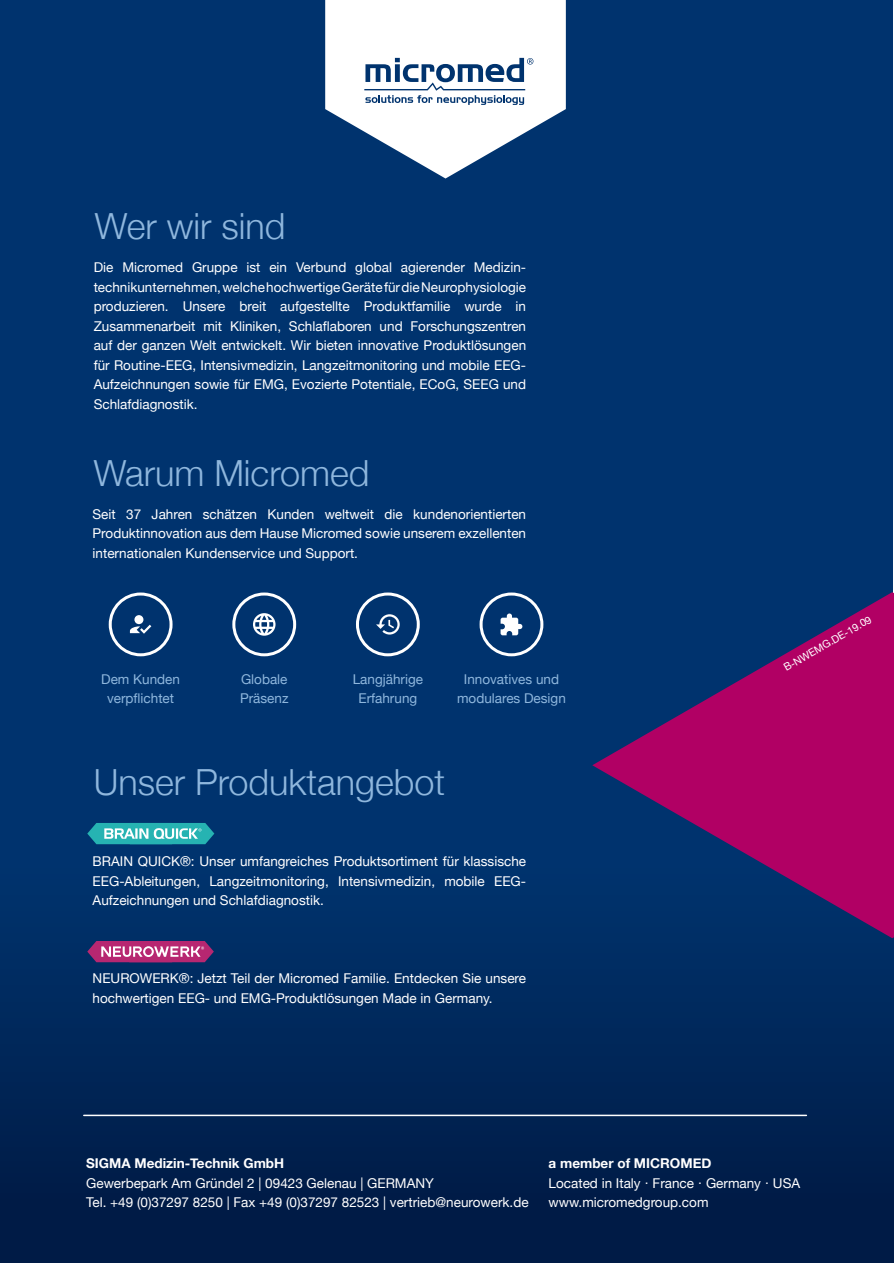
<style>
.page{position:relative;width:894px;height:1263px;background:#fff}
.page>*{position:absolute;margin:0;border:0;box-sizing:border-box;transform-origin:0 0}
.t1{font:300 36px "Helvetica Neue";color:#8fb7dd}
.t2{font:13.5px/19.5px "Helvetica Neue";color:#fff}
.t3{font:13.5px/19.5px "Helvetica Neue";color:#8fb7dd;text-align:center}
.t4{font:700 13.5px "Helvetica Neue";color:#fff}
.t5{font:10.5px "Helvetica Neue";color:#fff}
</style>
<div class="page">
<svg style="left:892px;top:0;width:1px;height:1263px"></svg>
<div style="left:0;top:767px;width:892px;height:496px;background:linear-gradient(to bottom,#003876,#001943)"></div>
<div style="left:0;top:0;width:892px;height:778px;background:#00336e"></div>
<hr style="left:84px;top:1115px;width:722px;height:1px;background:#fff">
<svg style="left:325px;top:0;width:241px;height:178px"></svg>
<svg style="left:592px;top:592px;width:301px;height:346px"></svg>
<div style="left:232px;top:592px;width:64px;height:64px;border:3px solid #fff;border-radius:50%"></div>
<svg style="left:253px;top:613px;width:22px;height:23px"></svg>
<div style="left:356px;top:592px;width:64px;height:64px;border:3px solid #fff;border-radius:50%"></div>
<svg style="left:376px;top:614px;width:23px;height:20px"></svg>
<div style="left:109px;top:592px;width:63px;height:64px;border:3px solid #fff;border-radius:50%"></div>
<svg style="left:130px;top:615px;width:21px;height:19px"></svg>
<div style="left:479px;top:592px;width:64px;height:64px;border:3px solid #fff;border-radius:50%"></div>
<svg style="left:500px;top:613px;width:22px;height:22px"></svg>
<svg style="left:87px;top:941px;width:127px;height:21px;background:#b7508b"></svg>
<svg style="left:87px;top:823px;width:127px;height:21px;background:#4bb8bb"></svg>
<h1 class="t1" style="left:95px;top:197px;width:192px">Wer wir sind</h1>
<p class="t2" style="left:94px;top:258px;width:434px;text-align:justify">Die Micromed Gruppe ist ein Verbund global agierender Medizin&shy;technikunternehmen, welche hochwertige Geräte für die Neurophysiologie produzieren. Unsere breit aufgestellte Produktfamilie wurde in Zusammenarbeit mit Kliniken, Schlaflaboren und Forschungszentren auf der ganzen Welt entwickelt. Wir bieten innovative Produktlösungen für Routine-EEG, Intensivmedizin, Langzeitmonitoring und mobile EEG-Aufzeichnungen sowie für EMG, Evozierte Potentiale, ECoG, SEEG und Schlafdiagnostik.</p>
<h1 class="t1" style="left:94px;top:444px;width:277px">Warum Micromed</h1>
<p class="t2" style="left:93px;top:505px;width:435px;text-align:justify">Seit 37 Jahren schätzen Kunden weltweit die kundenorientierten Produktinnovation aus dem Hause Micromed sowie unserem exzellenten internationalen Kundenservice und Support.</p>
<p class="t3" style="left:101px;top:670px;width:80px">Dem Kunden verpflichtet</p>
<p class="t3" style="left:240px;top:670px;width:50px;text-align:left">Globale<br>Präsenz</p>
<p class="t3" style="left:353px;top:670px;width:72px">Langjährige<br>Erfahrung</p>
<p class="t3" style="left:457px;top:670px;width:110px">Innovatives und modulares Design</p>
<h1 class="t1" style="left:94px;top:753px;width:353px">Unser Produktangebot</h1>
<p class="t2" style="left:93px;top:852px;width:435px;text-align:justify">BRAIN QUICK®: Unser umfangreiches Produktsortiment für klassische EEG-Ableitungen, Langzeitmonitoring, Intensivmedizin, mobile EEG-Aufzeichnungen und Schlafdiagnostik.</p>
<p class="t2" style="left:93px;top:969px;width:435px">NEUROWERK®: Jetzt Teil der Micromed Familie. Entdecken Sie unsere hochwertigen EEG- und EMG-Produktlösungen Made in Germany.</p>
<p class="t5" style="left:780px;top:661px;width:101px;rotate:-30deg">B-NWEMG.DE-19.09</p>
<p class="t4" style="left:86px;top:1153px;width:199px">SIGMA Medizin-Technik GmbH</p>
<p class="t2" style="left:86px;top:1174px;width:444px">Gewerbepark Am Gründel 2 | 09423 Gelenau | GERMANY<br>Tel. +49 (0)37297 8250 | Fax +49 (0)37297 82523 | vertrieb@neurowerk.de</p>
<p class="t4" style="left:548px;top:1153px;width:164px">a member of MICROMED</p>
<p class="t2" style="left:548px;top:1174px;width:253px">Located in Italy ‧ France ‧ Germany ‧ USA www.micromedgroup.com</p>
</div>
